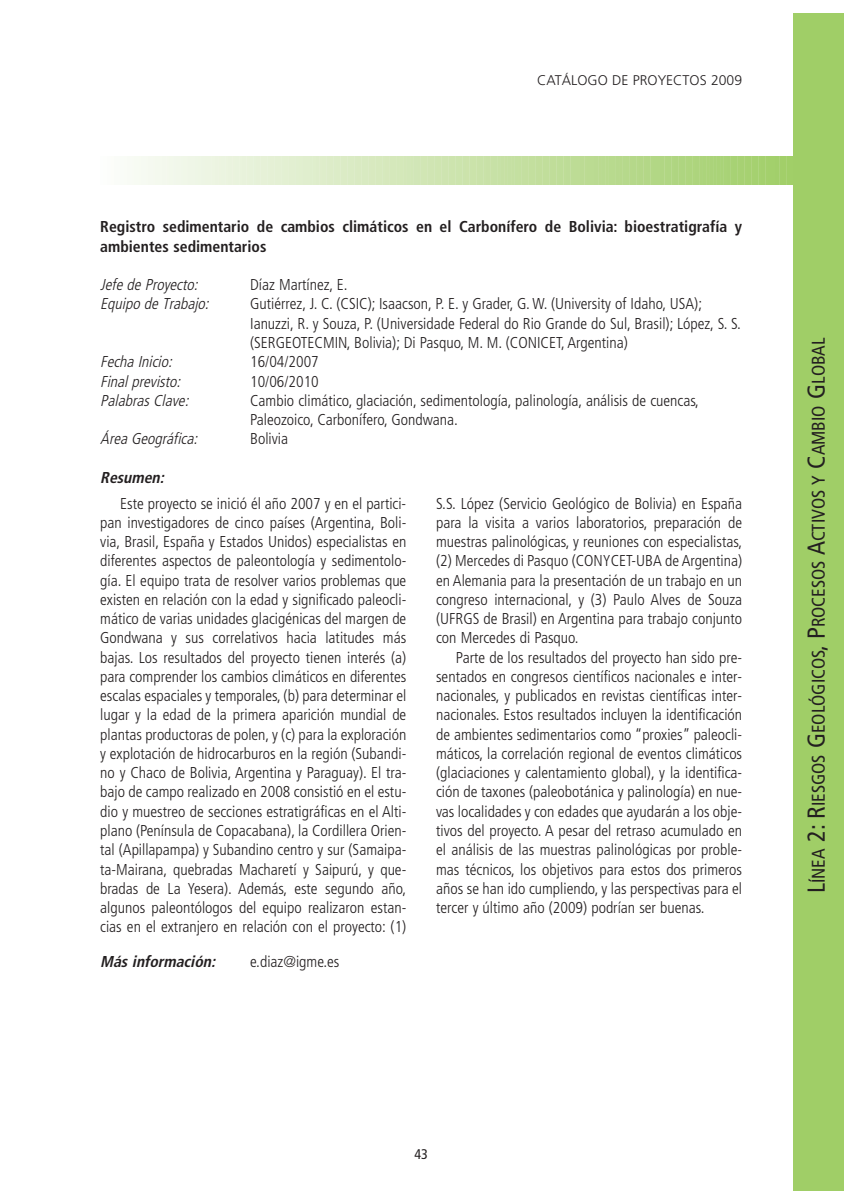
<style>
.page{position:relative;width:844px;height:1191px;background:#fff}
.page>*{position:absolute;margin:0;border:0;box-sizing:border-box;transform-origin:0 0}
.t1{font:condensed 18.38px "Frutiger";color:#231f20}
.t2{font:300 condensed 15.75px/19.2px "Frutiger";color:#231f20;text-align:justify}
.t3{font:700 condensed 15.75px/19.2px "Frutiger";color:#231f20}
.t4{font:italic 300 condensed 15.75px "Frutiger";color:#231f20}
.t5{font:italic 700 condensed 15.75px "Frutiger";color:#231f20}
.t6{font:300 14px "Frutiger";color:#231f20}
.t7{font:condensed 14px "Frutiger";color:#231f20}
.s1{color:#fff}
.s2{font-size:24.5px}
</style>
<div class="page">
<svg style="left:132px;top:157px;width:661px;height:27px;background:#cce3ae"></svg>
<div style="left:793px;top:14px;width:50px;height:1177px;background:#a0ce67"></div>
<p class="t6" style="left:537px;top:75px;width:206px">CATÁLOGO DE PROYECTOS 2009</p>
<p class="t3" style="left:100px;top:219px;width:643px">Registro sedimentario de cambios climáticos en el Carbonífero de Bolivia: bioestratigrafía y ambientes sedimentarios</p>
<p class="t4" style="left:100px;top:278px;width:102px">Jefe de Proyecto:</p>
<p class="t2" style="left:250px;top:276px;width:122px">Díaz Martínez, E.<span class="s1">320</span></p>
<p class="t4" style="left:100px;top:298px;width:113px">Equipo de Trabajo:</p>
<p class="t2" style="left:250px;top:296px;width:492px;text-align:left">Gutiérrez, J. C. (CSIC); Isaacson, P. E. y Grader, G. W. (University of Idaho, USA);<br>Ianuzzi, R. y Souza, P. (Universidade Federal do Rio Grande do Sul, Brasil); López, S. S. (SERGEOTECMIN, Bolivia); Di Pasquo, M. M. (CONICET, Argentina)</p>
<p class="t4" style="left:100px;top:355px;width:76px">Fecha Inicio:</p>
<p class="t2" style="left:250px;top:353px;width:70px">16/04/2007</p>
<p class="t4" style="left:100px;top:375px;width:85px">Finalprevisto:</p>
<p class="t2" style="left:250px;top:373px;width:70px">10/06/2010</p>
<p class="t4" style="left:100px;top:394px;width:93px">PalabrasClave:</p>
<p class="t2" style="left:250px;top:392px;width:450px">Cambio climático, glaciación, sedimentología, palinología, análisis de cuencas,<br>Paleozoico, Carbonífero, Gondwana.</p>
<p class="t4" style="left:100px;top:432px;width:102px">Área Geográfica:</p>
<p class="t2" style="left:250px;top:430px;width:39px">Bolivia</p>
<p class="t5" style="left:100px;top:471px;width:68px">Resumen:</p>
<p class="t2" style="left:100px;top:495px;width:307px;text-indent:20px">Este proyecto se inició él año 2007 y en el partici&shy;pan investigadores de cinco países (Argentina, Boli&shy;via, Brasil, España y Estados Unidos) especialistas en diferentes aspectos de paleontología y sedimentolo&shy;gía. El equipo trata de resolver varios problemas que existen en relación con la edad y significado paleocli&shy;mático de varias unidades glacigénicas del margen de Gondwana y sus correlativos hacia latitudes más bajas. Los resultados del proyecto tienen interés (a) para comprender los cambios climáticos en diferentes escalas espaciales y temporales, (b) para determinar el lugar y la edad de la primera aparición mundial de plantas productoras de polen, y (c) para la exploración y explotación de hidrocarburos en la región (Subandi&shy;no y Chaco de Bolivia, Argentina y Paraguay). El tra&shy;bajo de campo realizado en 2008 consistió en el estu&shy;dio y muestreo de secciones estratigráficas en el Alti&shy;plano (Península de Copacabana), la Cordillera Orien&shy;tal (Apillapampa) y Subandino centro y sur (Samaipa&shy;ta-Mairana, quebradas Macharetí y Saipurú, y que&shy;bradas de La Yesera). Además, este segundo año, algunos paleontólogos del equipo realizaron estan&shy;cias en el extranjero en relación con el proyecto: (1)</p>
<p class="t2" style="left:436px;top:495px;width:307px">S.S. López (Servicio Geológico de Bolivia) en España para la visita a varios laboratorios, preparación de muestras palinológicas, y reuniones con especialistas, (2) Mercedes di Pasquo (CONYCET-UBA de Argentina) en Alemania para la presentación de un trabajo en un congreso internacional, y (3) Paulo Alves de Souza (UFRGS de Brasil) en Argentina para trabajo conjunto con Mercedes di Pasquo.</p>
<p class="t2" style="left:436px;top:649px;width:307px;text-indent:20px">Parte de los resultados del proyecto han sido pre&shy;sentados en congresos científicos nacionales e inter&shy;nacionales, y publicados en revistas científicas inter&shy;nacionales. Estos resultados incluyen la identificación de ambientes sedimentarios como “proxies” paleocli&shy;máticos, la correlación regional de eventos climáticos (glaciaciones y calentamiento global), y la identifica&shy;ción de taxones (paleobotánica y palinología) en nue&shy;vas localidades y con edades que ayudarán a los obje&shy;tivos del proyecto. A pesar del retraso acumulado en el análisis de las muestras palinológicas por proble&shy;mas técnicos, los objetivos para estos dos primeros años se han ido cumpliendo, y las perspectivas para el tercer y último año (2009) podrían ser buenas.</p>
<p class="t5" style="left:100px;top:955px;width:119px">Más información:</p>
<p class="t2" style="left:250px;top:953px;width:91px">e.diaz@igme.es</p>
<p class="t1" style="left:810px;top:893px;width:557px;rotate:-90deg"><span class="s2">L</span>ÍNEA <span class="s2">2: R</span>IESGOS <span class="s2">G</span>EOLÓGICOS<span class="s2">, P</span>ROCESOS <span class="s2">A</span>CTIVOS Y <span class="s2">C</span>AMBIO <span class="s2">G</span>LOBAL</p>
<p class="t7" style="left:414px;top:1148px;width:15px">43</p>
</div>
